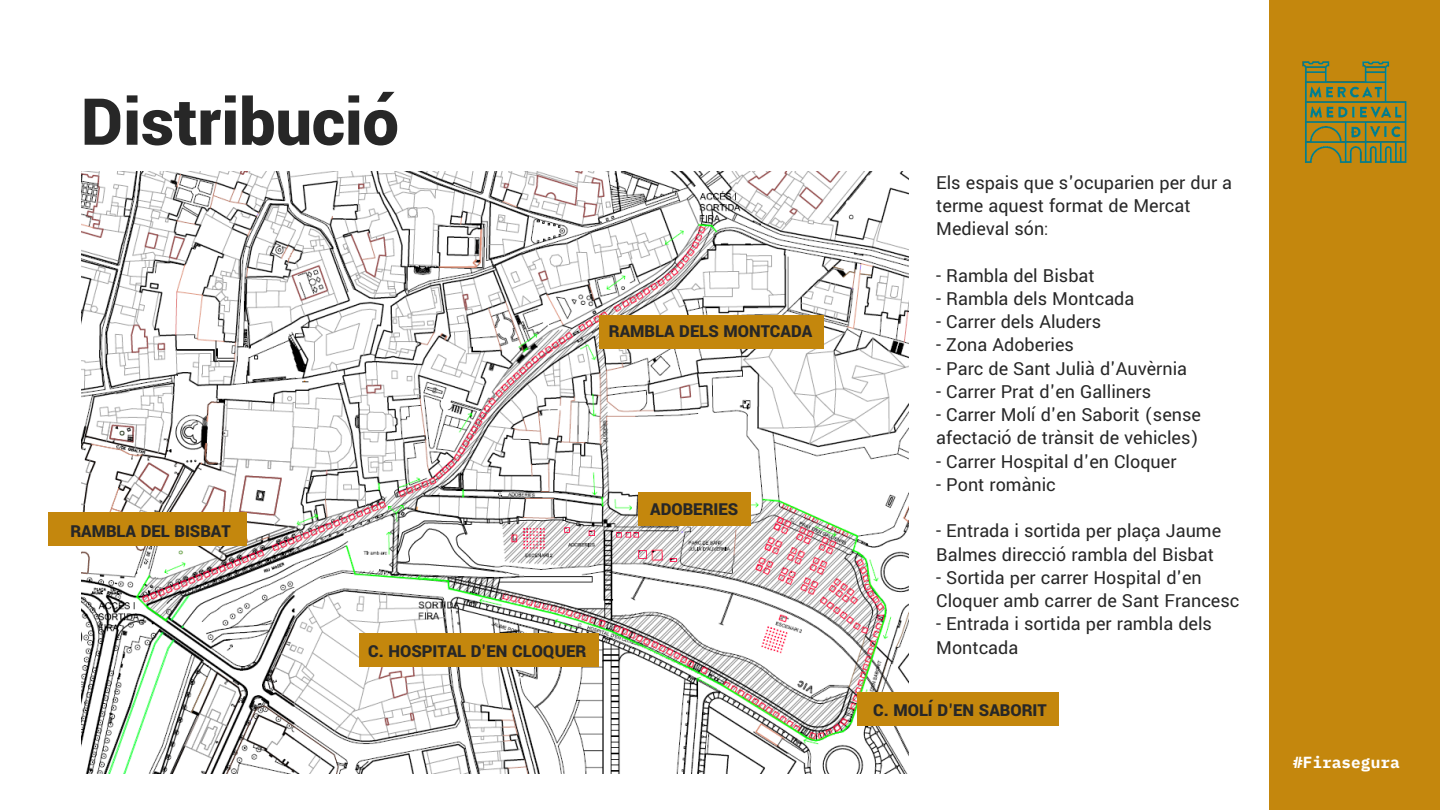
<style>
.page{position:relative;width:1440px;height:810px;background:#fff}
.page>*{position:absolute;margin:0;border:0;box-sizing:border-box;transform-origin:0 0}
.t1{font:900 72px "Yantramanav";color:#272727}
.t2{font:20px/23.2px "Yantramanav";color:#272727}
.t3{font:900 18.3px "Yantramanav";color:#272727}
.t4{font:700 16px "IBM Plex Mono";letter-spacing:.005em;color:#fff}
</style>
<div class="page">
<div style="left:1270px;top:0;width:170px;height:810px;background:#c4870d"></div>
<img style="left:1269px;top:48px;width:138px;height:129px">
<img style="left:81px;top:171px;width:828px;height:603px">
<div style="left:48px;top:512px;width:199px;height:34px;background:#c4870d"></div>
<div style="left:857px;top:692px;width:202px;height:34px;background:#c4870d"></div>
<div style="left:359px;top:633px;width:239px;height:34px;background:#c4870d"></div>
<div style="left:639px;top:492px;width:112px;height:33px;background:#c4870d"></div>
<div style="left:599px;top:315px;width:225px;height:34px;background:#c4870d"></div>
<h1 class="t1" style="left:81px;top:77px;width:320px">Distribució</h1>
<p class="t3" style="left:70px;top:520px;width:162px">RAMBLA DEL BISBAT</p>
<p class="t3" style="left:609px;top:320px;width:205px">RAMBLA DELS MONTCADA</p>
<p class="t3" style="left:368px;top:640px;width:220px">C. HOSPITAL D'EN CLOQUER</p>
<p class="t3" style="left:650px;top:498px;width:90px">ADOBERIES</p>
<p class="t2" style="left:936px;top:171px;width:297px">Els espais que s'ocuparien per dur a terme aquest format de Mercat<br>Medieval són:</p>
<p class="t2" style="left:936px;top:264px;width:160px">- Rambla del Bisbat</p>
<p class="t2" style="left:936px;top:287px;width:200px">- Rambla dels Montcada</p>
<p class="t2" style="left:936px;top:311px;width:166px">- Carrer dels Aluders</p>
<p class="t2" style="left:936px;top:334px;width:139px">- Zona Adoberies</p>
<p class="t2" style="left:936px;top:357px;width:252px">- Parc de Sant Julià d'Auvèrnia</p>
<p class="t2" style="left:936px;top:380px;width:216px">- Carrer Prat d'en Galliners</p>
<p class="t2" style="left:936px;top:404px;width:266px">- Carrer Molí d'en Saborit (sense afectació de trànsit de vehicles)</p>
<p class="t2" style="left:936px;top:450px;width:242px">- Carrer Hospital d'en Cloquer</p>
<p class="t2" style="left:936px;top:473px;width:121px">- Pont romànic</p>
<p class="t2" style="left:936px;top:520px;width:286px">- Entrada i sortida per plaça Jaume<br>Balmes direcció rambla del Bisbat</p>
<p class="t2" style="left:936px;top:566px;width:305px">- Sortida per carrer Hospital d'en<br>Cloquer amb carrer de Sant Francesc</p>
<p class="t2" style="left:936px;top:613px;width:277px">- Entrada i sortida per rambla dels<br>Montcada</p>
<p class="t3" style="left:873px;top:699px;width:175px">C. MOLÍ D'EN SABORIT</p>
<p class="t4" style="left:1293px;top:752px;width:108px">#Firasegura</p>
</div>
